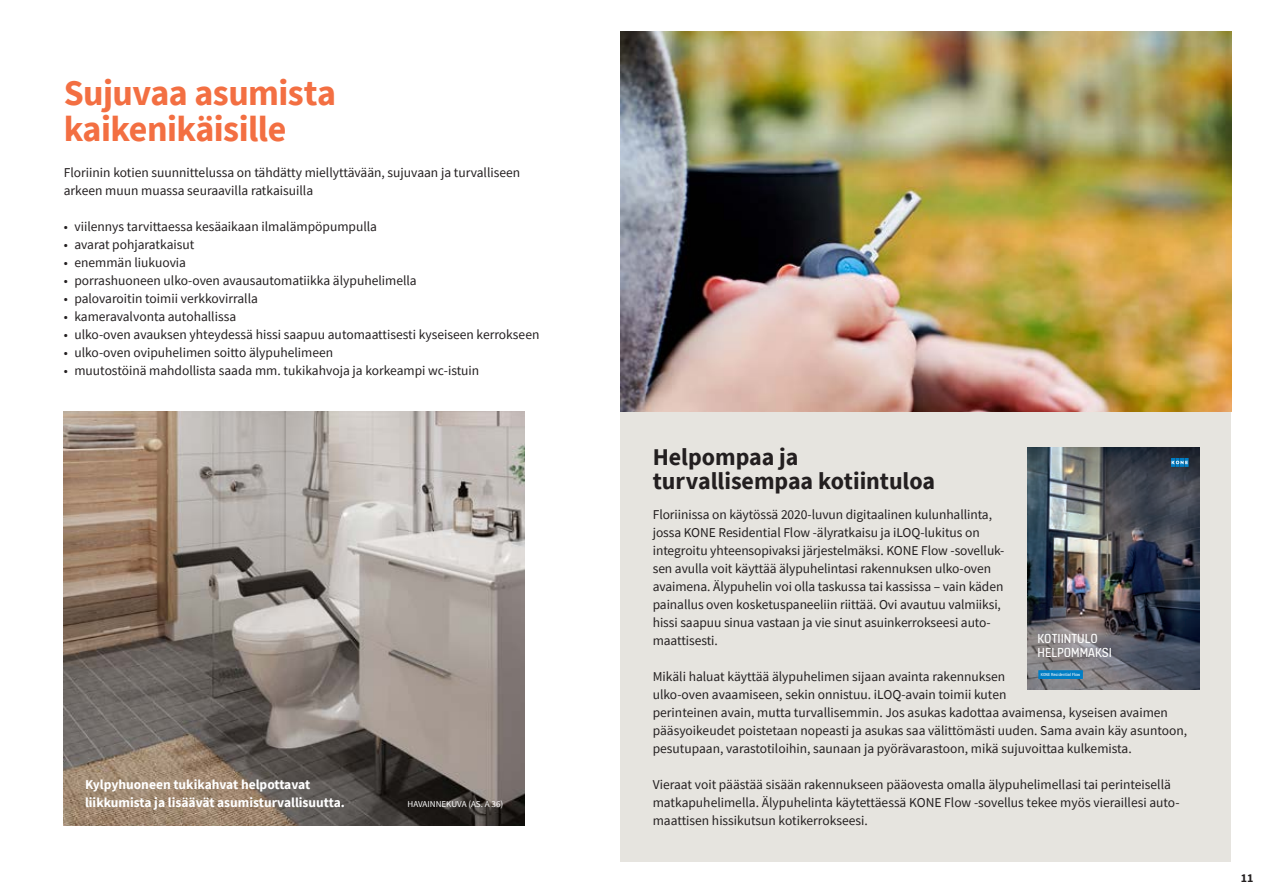
<style>
.page{position:relative;width:1263px;height:893px;background:#fff}
.page>*{position:absolute;margin:0;border:0;box-sizing:border-box;transform-origin:0 0}
.t1{font:700 36px/36px "Source Sans Pro";letter-spacing:-.015em;color:#f36f42}
.t2{font:700 24px/24px "Source Sans Pro";color:#231f20}
.t3{font:13.8px/13.8px "KONE Information v 13";color:#fff}
.t4{font:13.5px/18px "Source Sans Pro";color:#231f20}
.t5{font:700 13.5px/18px "Source Sans Pro";color:#fff}
.t6{font:700 12px "Source Sans Pro";color:#231f20}
.t7{font:9px "Source Sans Pro";color:#fff}
.t8{font:4.65px "KONE Information v 13";color:#fff}
</style>
<div class="page">
<div style="left:621px;top:375px;width:610px;height:486px;background:#e6e4df"></div>
<img style="left:64px;top:411px;width:460px;height:414px">
<img style="left:621px;top:32px;width:610px;height:379px">
<img style="left:1028px;top:447px;width:171px;height:243px">
<svg style="left:1171px;top:458px;width:17px;height:9px"></svg>
<div style="left:1038px;top:670px;width:45px;height:9px;background:#007ec5"></div>
<h1 class="t1" style="left:64px;top:75px;width:274px">Sujuvaa asumista kaikenikäisille</h1>
<p class="t4" style="left:64px;top:163px;width:458px">Floriinin kotien suunnittelussa on tähdätty miellyttävään, sujuvaan ja turvalliseen arkeen muun muassa seuraavilla ratkaisuilla</p>
<p class="t4" style="left:64px;top:217px;width:315px">• viilennys tarvittaessa kesäaikaan ilmalämpöpumpulla</p>
<p class="t4" style="left:64px;top:235px;width:132px">• avarat pohjaratkaisut</p>
<p class="t4" style="left:64px;top:253px;width:124px">• enemmän liukuovia</p>
<p class="t4" style="left:64px;top:271px;width:354px">• porrashuoneen ulko-oven avausautomatiikka älypuhelimella</p>
<p class="t4" style="left:64px;top:289px;width:196px">• palovaroitin toimii verkkovirralla</p>
<p class="t4" style="left:64px;top:307px;width:174px">• kameravalvonta autohallissa</p>
<p class="t4" style="left:64px;top:325px;width:477px">• ulko-oven avauksen yhteydessä hissi saapuu automaattisesti kyseiseen kerrokseen</p>
<p class="t4" style="left:64px;top:343px;width:271px">• ulko-oven ovipuhelimen soitto älypuhelimeen</p>
<p class="t4" style="left:64px;top:361px;width:417px">• muutostöinä mahdollista saada mm. tukikahvoja ja korkeampi wc-istuin</p>
<p class="t5" style="left:85px;top:775px;width:261px">Kylpyhuoneen tukikahvat helpottavat liikkumista ja lisäävät asumisturvallisuutta.</p>
<p class="t7" style="left:407px;top:798px;width:97px">HAVAINNEKUVA (AS. A 36)</p>
<h2 class="t2" style="left:653px;top:445px;width:284px">Helpompaa ja turvallisempaa kotiintuloa</h2>
<p class="t4" style="left:653px;top:505px;width:353px">Floriinissa on käytössä 2020-luvun digitaalinen kulunhallinta, jossa KONE Residential Flow -älyratkaisu ja iLOQ-lukitus on integroitu yhteensopivaksi järjestelmäksi. KONE Flow -sovelluk&shy;sen avulla voit käyttää älypuhelintasi rakennuksen ulko-oven avaimena. Älypuhelin voi olla taskussa tai kassissa – vain käden painallus oven kosketuspaneeliin riittää. Ovi avautuu valmiiksi, hissi saapuu sinua vastaan ja vie sinut asuinkerrokseesi auto&shy;maattisesti.</p>
<p class="t4" style="left:653px;top:667px;width:536px">Mikäli haluat käyttää älypuhelimen sijaan avainta rakennuksen<br>ulko-oven avaamiseen, sekin onnistuu. iLOQ-avain toimii kuten<br>perinteinen avain, mutta turvallisemmin. Jos asukas kadottaa avaimensa, kyseisen avaimen pääsyoikeudet poistetaan nopeasti ja asukas saa välittömästi uuden. Sama avain käy asuntoon, pesutupaan, varastotiloihin, saunaan ja pyörävarastoon, mikä sujuvoittaa kulkemista.</p>
<p class="t4" style="left:653px;top:775px;width:528px">Vieraat voit päästää sisään rakennukseen pääovesta omalla älypuhelimellasi tai perinteisellä matkapuhelimella. Älypuhelinta käytettäessä KONE Flow -sovellus tekee myös vieraillesi auto&shy;maattisen hissikutsun kotikerrokseesi.</p>
<p class="t3" style="left:1037px;top:631px;width:76px">KOTIINTULO<br>HELPOMMAKSI</p>
<p class="t8" style="left:1041px;top:671px;width:41px">KONE Residential Flow</p>
<p class="t6" style="left:1241px;top:869px;width:14px">11</p>
</div>
